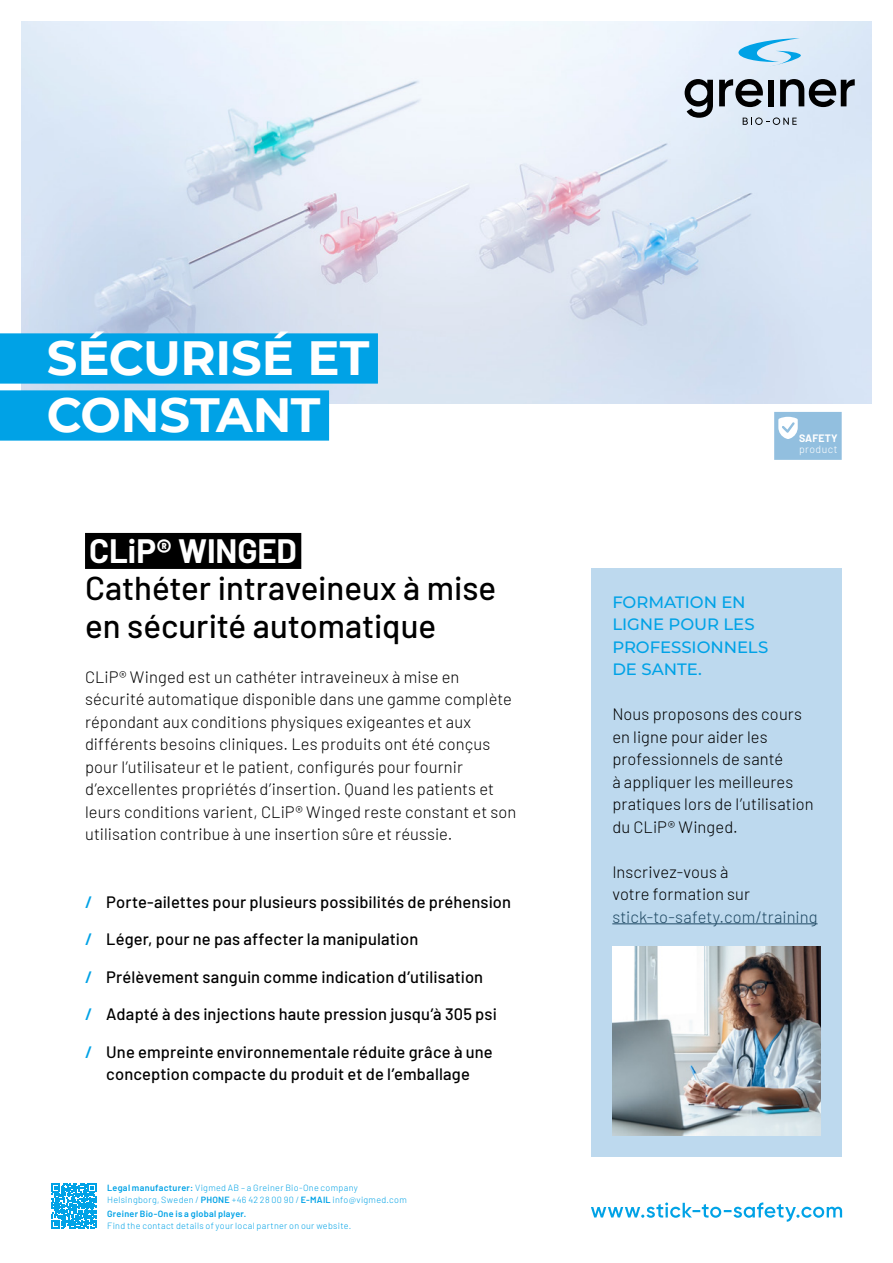
<style>
.page{position:relative;width:893px;height:1263px;background:#fff}
.page>*{position:absolute;margin:0;border:0;box-sizing:border-box;transform-origin:0 0}
.t1{font:700 48px/57px "Montserrat";letter-spacing:-.005em;color:#fff}
.t2{font:500 33px/37.5px "Barlow";color:#000}
.t3{font:700 33px "Barlow";letter-spacing:-.005em;color:#fff}
.t4{font:300 16.5px/22.5px "Barlow";letter-spacing:.005em;color:#000}
.t5{font:500 16.5px/22.5px "Barlow";letter-spacing:.005em;color:#000;text-align:center}
.t6{font:500 16.5px/22.5px "Montserrat";color:#00a2e6}
.t7{font:300 16.5px "Barlow";letter-spacing:.005em;color:#1f4963}
.t8{font:300 10.5px "Barlow";letter-spacing:.045em;color:#fff}
.t9{font:700 10.5px "Barlow";letter-spacing:.01em;color:#fff}
.t10{font:300 9px/12px "Barlow";letter-spacing:.035em;color:#00a2e6}
.t11{font:600 9px "Barlow";letter-spacing:.03em;color:#00a2e6}
.s1{font-weight:600;color:#00a2e6}
.s2{font-weight:600}
</style>
<div class="page">
<div style="left:591px;top:568px;width:251px;height:589px;background:#bdd9ee"></div>
<svg style="left:52px;top:1184px;width:44px;height:44px"></svg>
<img style="left:21px;top:21px;width:851px;height:383px">
<svg style="left:774px;top:412px;width:68px;height:48px;background:#9dc5e2"></svg>
<img style="left:612px;top:946px;width:209px;height:190px">
<svg style="left:591px;top:1202px;width:251px;height:20px"></svg>
<svg style="left:743px;top:117px;width:54px;height:8px"></svg>
<svg style="left:738px;top:38px;width:63px;height:29px;background:#a5d8f3"></svg>
<svg style="left:685px;top:79px;width:28px;height:39px"></svg>
<svg style="left:719px;top:79px;width:44px;height:28px"></svg>
<div style="left:768px;top:80px;width:6px;height:26px;background:#000"></div>
<svg style="left:780px;top:79px;width:75px;height:28px;background:#717880"></svg>
<div style="left:0;top:333px;width:378px;height:51px;background:#00a2e6"></div>
<div style="left:0;top:390px;width:329px;height:51px;background:#00a2e6"></div>
<div style="left:85px;top:533px;width:216px;height:36px;background:#000"></div>
<hr style="left:612px;top:923px;width:205px;height:1px;background:#1f4963">
<h1 class="t1" style="left:47px;top:327px;width:324px">SÉCURISÉ ET<br>CONSTANT</h1>
<h2 class="t3" style="left:89px;top:526px;width:209px">CLiP® WINGED</h2>
<h2 class="t2" style="left:85px;top:567px;width:413px">Cathéter intraveineux à mise en sécurité automatique</h2>
<p class="t4" style="left:85px;top:664px;width:433px">CLiP® Winged est un cathéter intraveineux à mise en sécurité automatique disponible dans une gamme complète répondant aux conditions physiques exigeantes et aux différents besoins cliniques. Les produits ont été conçus pour l’utilisateur et le patient, configurés pour fournir d’excellentes propriétés d’insertion. Quand les patients et leurs conditions varient, CLiP® Winged reste constant et son utilisation contribue à une insertion sûre et réussie.</p>
<p class="t5" style="left:85px;top:889px;width:428px"><span class="s1">/</span> Porte-ailettes pour plusieurs possibilités de préhension</p>
<p class="t5" style="left:85px;top:927px;width:335px"><span class="s1">/</span> Léger, pour ne pas affecter la manipulation</p>
<p class="t5" style="left:85px;top:964px;width:400px"><span class="s1">/</span> Prélèvement sanguin comme indication d’utilisation</p>
<p class="t5" style="left:85px;top:1002px;width:413px"><span class="s1">/</span> Adapté à des injections haute pression jusqu’à 305 psi</p>
<p class="t5" style="left:85px;top:1039px;width:409px"><span class="s1">/</span> Une empreinte environnementale réduite grâce à une conception compacte du produit et de l’emballage</p>
<p class="t10" style="left:107px;top:1181px;width:301px"><span class="s2">Legal manufacturer:</span> Vigmed AB – a Greiner Bio-One company<br>Helsingborg, Sweden / <span class="s2">PHONE</span> +46 42 28 00 90 / <span class="s2">E-MAIL</span> info@vigmed.com</p>
<p class="t11" style="left:107px;top:1207px;width:141px">Greiner Bio-One is a global player.</p>
<p class="t10" style="left:107px;top:1219px;width:246px">Find the contact details of your local partner on our website.</p>
<p class="t9" style="left:799px;top:430px;width:40px">SAFETY</p>
<p class="t8" style="left:799px;top:442px;width:40px">product</p>
<p class="t6" style="left:612px;top:590px;width:158px">FORMATION EN<br>LIGNE POUR LES<br>PROFESSIONNELS<br>DE SANTE.</p>
<p class="t4" style="left:612px;top:702px;width:203px">Nous proposons des cours en ligne pour aider les professionnels de santé<br>à appliquer les meilleures pratiques lors de l’utilisation du CLiP® Winged.</p>
<p class="t4" style="left:612px;top:859px;width:139px">Inscrivez-vous à votre formation sur</p>
<p class="t7" style="left:612px;top:905px;width:207px">stick-to-safety.com/training</p>
</div>
